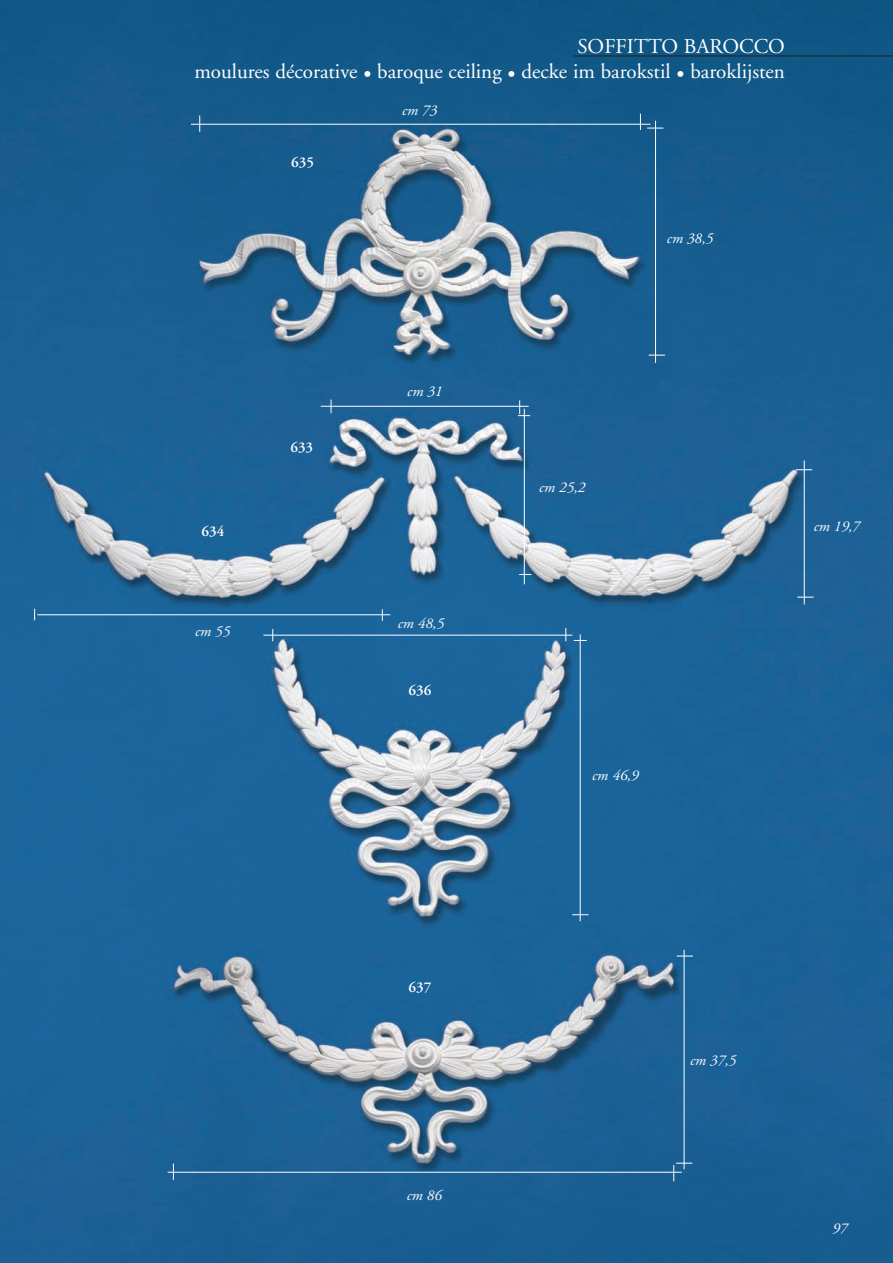
<style>
.page{position:relative;width:893px;height:1263px;background:#fff}
.page>*{position:absolute;margin:0;border:0;box-sizing:border-box;transform-origin:0 0}
.t1{font:21px/25.2px "Adobe Garamond";color:#fff;text-align:right}
.t2{font:italic 15px "Adobe Garamond";color:#fff}
.t3{font:600 15px "Adobe Garamond";color:#fff}
</style>
<div class="page">
<img style="left:0;top:0;width:893px;height:1263px">
<hr style="left:574px;top:56px;width:319px;height:1px;background:#231f20">
<hr style="left:37px;top:614px;width:353px;height:1px;background:#fff">
<hr style="left:524px;top:409px;width:1px;height:175px;background:#fff">
<hr style="left:263px;top:635px;width:309px;height:1px;background:#fff">
<svg style="left:272px;top:629px;width:1px;height:12px"></svg>
<svg style="left:574px;top:640px;width:13px;height:1px"></svg>
<svg style="left:677px;top:956px;width:16px;height:1px"></svg>
<hr style="left:580px;top:634px;width:1px;height:287px;background:#fff">
<svg style="left:566px;top:628px;width:1px;height:13px"></svg>
<hr style="left:168px;top:1172px;width:514px;height:1px;background:#fff">
<svg style="left:173px;top:1163px;width:1px;height:17px"></svg>
<hr style="left:321px;top:406px;width:208px;height:1px;background:#fff">
<svg style="left:331px;top:400px;width:1px;height:13px"></svg>
<svg style="left:796px;top:469px;width:16px;height:1px"></svg>
<svg style="left:797px;top:597px;width:17px;height:1px"></svg>
<hr style="left:804px;top:460px;width:1px;height:144px;background:#fff">
<svg style="left:518px;top:400px;width:12px;height:16px"></svg>
<hr style="left:191px;top:124px;width:459px;height:1px;background:#fff">
<svg style="left:199px;top:115px;width:1px;height:17px"></svg>
<svg style="left:647px;top:128px;width:16px;height:1px"></svg>
<svg style="left:649px;top:355px;width:16px;height:1px"></svg>
<hr style="left:655px;top:121px;width:1px;height:242px;background:#fff">
<svg style="left:640px;top:114px;width:1px;height:16px"></svg>
<svg style="left:572px;top:914px;width:17px;height:1px"></svg>
<svg style="left:673px;top:1163px;width:19px;height:18px"></svg>
<hr style="left:684px;top:950px;width:1px;height:219px;background:#fff">
<p class="t1" style="left:194px;top:35px;width:592px">SOFFITTO BAROCCO<br>moulures décorative • baroque ceiling • decke im barokstil • baroklijsten</p>
<p class="t3" style="left:291px;top:156px;width:24px">635</p>
<p class="t2" style="left:402px;top:104px;width:37px">cm 73</p>
<p class="t2" style="left:667px;top:232px;width:48px">cm 38,5</p>
<p class="t3" style="left:202px;top:525px;width:24px">634</p>
<p class="t2" style="left:195px;top:625px;width:37px">cm 55</p>
<p class="t3" style="left:290px;top:441px;width:24px">633</p>
<p class="t2" style="left:407px;top:385px;width:37px">cm 31</p>
<p class="t2" style="left:398px;top:617px;width:48px">cm 48,5</p>
<p class="t3" style="left:409px;top:684px;width:24px">636</p>
<p class="t2" style="left:539px;top:481px;width:48px">cm 25,2</p>
<p class="t2" style="left:592px;top:769px;width:48px">cm 46,9</p>
<p class="t2" style="left:814px;top:520px;width:48px">cm 19,7</p>
<p class="t3" style="left:409px;top:981px;width:24px">637</p>
<p class="t2" style="left:407px;top:1190px;width:37px">cm 86</p>
<p class="t2" style="left:690px;top:1054px;width:48px">cm 37,5</p>
<p class="t2" style="left:833px;top:1222px;width:16px">97</p>
</div>
